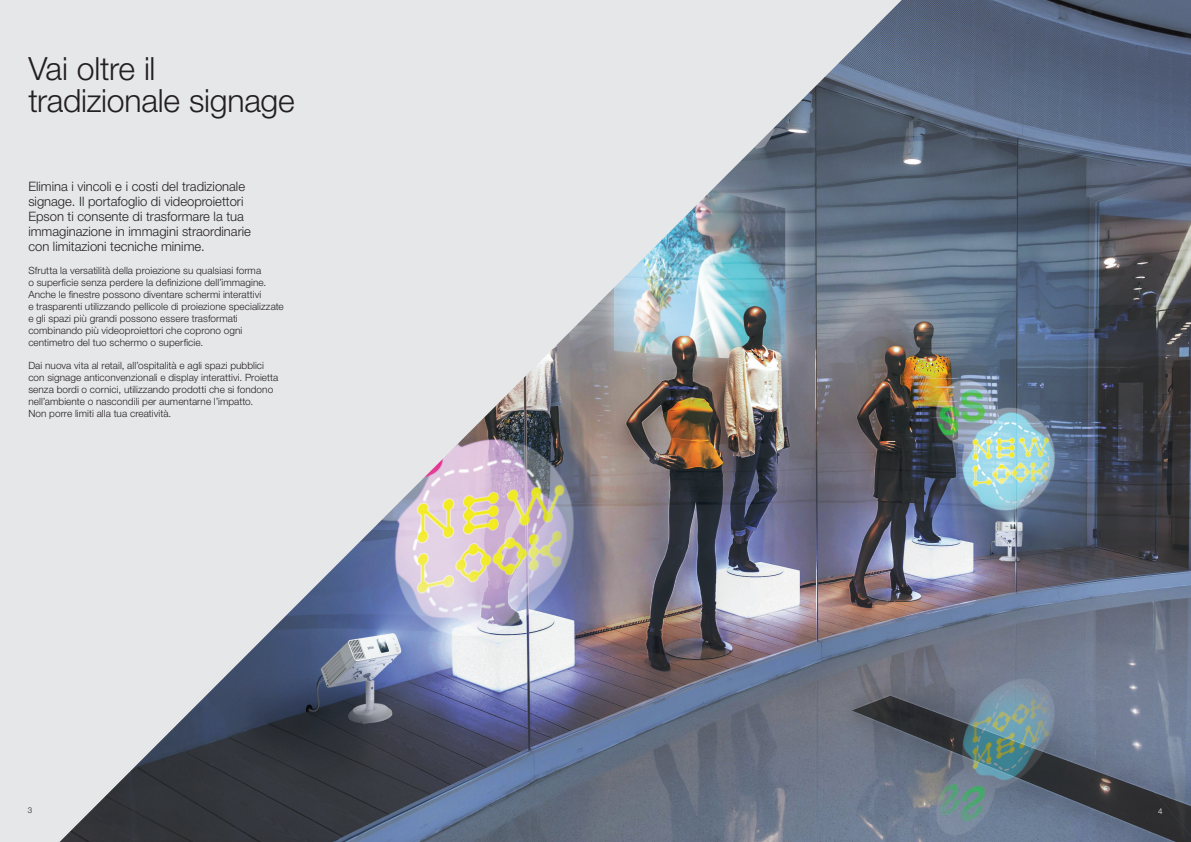
<style>
.page{position:relative;width:1191px;height:842px;background:#fff}
.page>*{position:absolute;margin:0;border:0;box-sizing:border-box;transform-origin:0 0}
.Page_title{font:300 32px/32px "Helvetica Neue LT Pro";letter-spacing:-.01em;color:#231f20}
.intro_copy{font:300 13px/15px "Helvetica Neue LT Pro";color:#231f20}
.Body__enlarged_for_translations{font:300 10px/12px "Helvetica Neue LT Pro";letter-spacing:.005em;color:#231f20}
.Body__enlarged_for_translations-2{font:300 8px "Helvetica Neue LT Pro";color:#231f20}
.Body__enlarged_for_translations-3{font:300 8px "Helvetica Neue LT Pro";color:#fff}
</style>
<div class="page">
<div style="left:0;top:0;width:985px;height:842px;background:#e6e7e9"></div>
<img style="left:60px;top:0;width:1131px;height:842px">
<p class="Page_title" style="left:28px;top:51px;width:268px">Vai oltre il tradizionale signage</p>
<p class="intro_copy" style="left:28px;top:178px;width:224px">Elimina i vincoli e i costi del tradizionale signage. Il portafoglio di videoproiettori Epson ti consente di trasformare la tua immaginazione in immagini straordinarie con limitazioni tecniche minime.</p>
<p class="Body__enlarged_for_translations" style="left:28px;top:264px;width:257px">Sfrutta la versatilità della proiezione su qualsiasi forma<br>o superficie senza perdere la definizione dell’immagine.<br>Anche le finestre possono diventare schermi interattivi<br>e trasparenti utilizzando pellicole di proiezione specializzate e gli spazi più grandi possono essere trasformati combinando più videoproiettori che coprono ogni centimetro del tuo schermo o superficie.</p>
<p class="Body__enlarged_for_translations" style="left:28px;top:360px;width:252px">Dai nuova vita al retail, all’ospitalità e agli spazi pubblici con signage anticonvenzionali e display interattivi. Proietta senza bordi o cornici, utilizzando prodotti che si fondono nell’ambiente o nascondili per aumentarne l’impatto.<br>Non porre limiti alla tua creatività.</p>
<p class="Body__enlarged_for_translations-2" style="left:28px;top:806px;width:6px">3</p>
<p class="Body__enlarged_for_translations-3" style="left:1158px;top:806px;width:6px">4</p>
</div>
